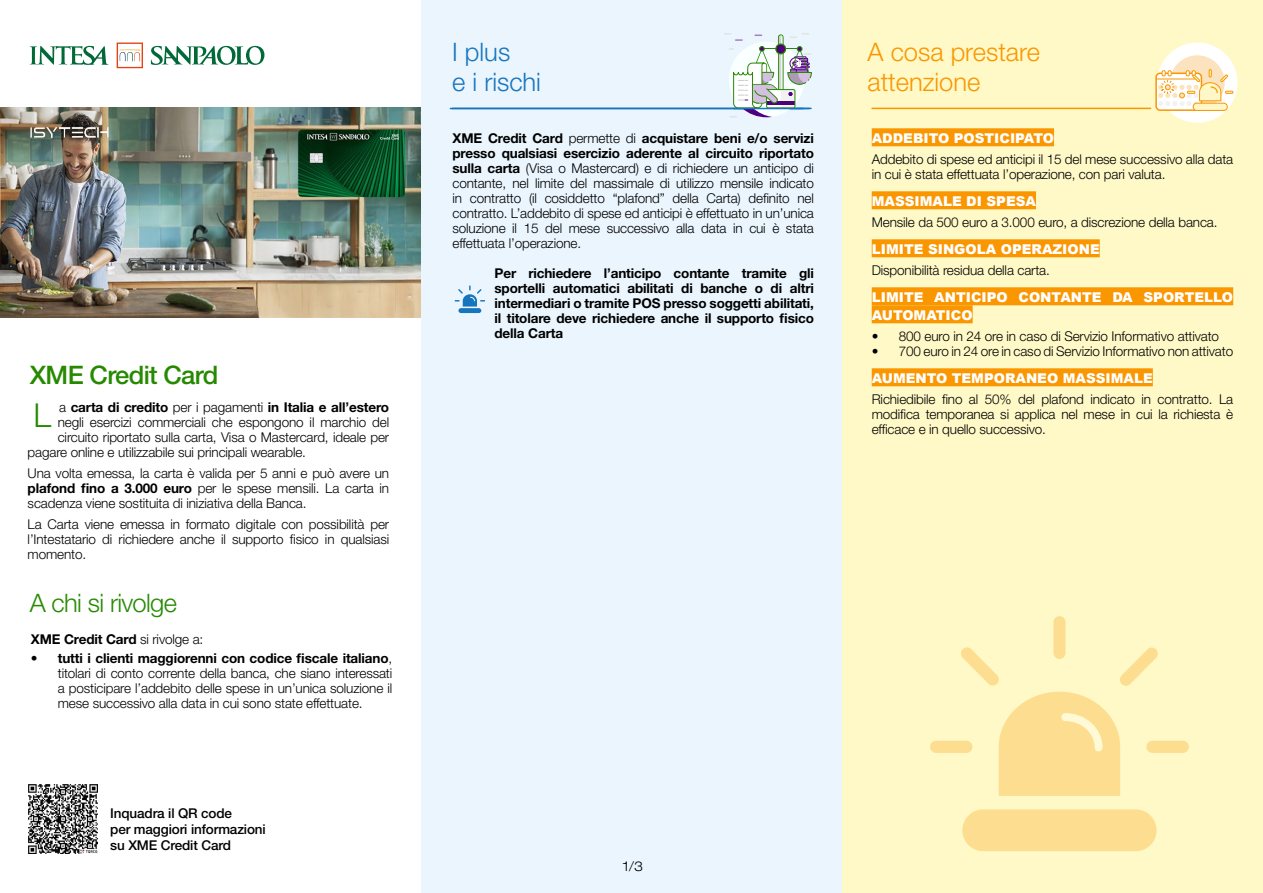
<style>
.page{position:relative;width:1263px;height:893px;background:#fff}
.page>*{position:absolute;margin:0;border:0;box-sizing:border-box;transform-origin:0 0}
.t1{font:300 33px "Helvetica Neue LT Std";color:#268a00}
.t2{font:300 25.5px "Helvetica Neue LT Std";color:#fa9600}
.t3{font:300 25.5px "Helvetica Neue LT Std";color:#1775be}
.t4{font:300 25.5px "Helvetica Neue LT Std";letter-spacing:-.025em;color:#268a00}
.t5{font:500 25.5px "Helvetica Neue LT Std";letter-spacing:-.025em;color:#268a00}
.t6{font:300 13.5px/15px "Helvetica Neue LT Std";letter-spacing:-.01em;color:#000;text-align:justify}
.t7{font:700 13.5px/15px "Helvetica Neue LT Std";letter-spacing:-.01em;color:#000;text-align:justify}
.t8{font:900 13.5px/18px "Arial";color:#fff}
.t9{font:500 13.5px "Helvetica Neue LT Std";letter-spacing:-.01em;color:#000}
.t10{font:300 expanded 13.5px "Helvetica Neue LT Std";color:#000}
.s1{font-weight:300}
.s2{font-weight:700}
</style>
<div class="page">
<div style="left:842px;top:0;width:421px;height:893px;background:#fff9c7"></div>
<div style="left:421px;top:0;width:421px;height:893px;background:#eaf5fd"></div>
<svg style="left:151px;top:46px;width:113px;height:19px"></svg>
<svg style="left:30px;top:46px;width:78px;height:19px"></svg>
<svg style="left:117px;top:43px;width:26px;height:25px"></svg>
<div style="left:872px;top:128px;width:182px;height:18px;background:#fa9600"></div>
<div style="left:872px;top:191px;width:164px;height:18px;background:#fa9600"></div>
<div style="left:872px;top:239px;width:228px;height:18px;background:#fa9600"></div>
<div style="left:872px;top:287px;width:361px;height:18px;background:#fa9600"></div>
<div style="left:872px;top:305px;width:101px;height:18px;background:#fa9600"></div>
<div style="left:872px;top:368px;width:281px;height:18px;background:#fa9600"></div>
<div style="left:458px;top:308px;width:23px;height:5px;background:#1775be;border-radius:2px"></div>
<svg style="left:455px;top:285px;width:30px;height:22px"></svg>
<div style="left:962px;top:809px;width:194px;height:42px;background:#fdde91;border-radius:21px"></div>
<svg style="left:999px;top:692px;width:121px;height:104px;background:#fde199"></svg>
<div style="left:1053px;top:616px;width:12px;height:43px;background:#fdde91;border-radius:6px"></div>
<svg style="left:1120px;top:647px;width:38px;height:39px"></svg>
<div style="left:1146px;top:741px;width:43px;height:12px;background:#fdde91;border-radius:6px"></div>
<div style="left:930px;top:741px;width:42px;height:12px;background:#fdde91;border-radius:6px"></div>
<svg style="left:961px;top:647px;width:38px;height:39px"></svg>
<hr style="left:450px;top:108px;width:289px;height:1px;background:#1775bf">
<img style="left:0;top:107px;width:421px;height:211px">
<svg style="left:724px;top:33px;width:88px;height:84px"></svg>
<hr style="left:745px;top:108px;width:58px;height:1px;background:#1775bf">
<hr style="left:872px;top:108px;width:278px;height:1px;background:#fa9600">
<div style="left:1157px;top:43px;width:80px;height:80px;background:#fff;border-radius:50%"></div>
<div style="left:1170px;top:55px;width:55px;height:55px;background:#fce3bf;border-radius:50%"></div>
<svg style="left:1155px;top:73px;width:47px;height:38px"></svg>
<hr style="left:1156px;top:79px;width:39px;height:1px;background:#fa9600">
<svg style="left:1158px;top:69px;width:76px;height:42px"></svg>
<img style="left:27px;top:123px;width:85px;height:18px">
<img style="left:28px;top:785px;width:69px;height:69px">
<p class="t5" style="left:30px;top:360px;width:190px">XME Credit Card</p>
<p class="t7" style="left:59px;top:399px;width:332px"><span class="s1">a</span> carta di credito <span class="s1">per i pagamenti</span> in Italia e all’estero</p>
<p class="t6" style="left:58px;top:414px;width:333px">negli esercizi commerciali che espongono il marchio del</p>
<p class="t6" style="left:58px;top:429px;width:333px">circuito riportato sulla carta, Visa o Mastercard, ideale per</p>
<p class="t6" style="left:28px;top:444px;width:280px">pagare online e utilizzabile sui principali wearable.</p>
<p class="t6" style="left:28px;top:465px;width:363px">Una volta emessa, la carta è valida per 5 anni e può avere un <span class="s2">plafond fino a 3.000 euro</span> per le spese mensili. La carta in scadenza viene sostituita di iniziativa della Banca.</p>
<p class="t6" style="left:28px;top:516px;width:363px">La Carta viene emessa in formato digitale con possibilità per l’Intestatario di richiedere anche il supporto fisico in qualsiasi momento.</p>
<p class="t1" style="left:34px;top:395px;width:19px">L</p>
<p class="t4" style="left:30px;top:588px;width:149px">A chi si rivolge</p>
<p class="t7" style="left:31px;top:631px;width:174px">XME Credit Card <span class="s1">si rivolge a:</span></p>
<p class="t6" style="left:58px;top:650px;width:336px;text-indent:-27px"><span class="s2">• tutti i clienti maggiorenni con codice fiscale italiano</span>, titolari di conto corrente della banca, che siano interessati a posticipare l’addebito delle spese in un’unica soluzione il mese successivo alla data in cui sono state effettuate.</p>
<p class="t9" style="left:110px;top:805px;width:123px">Inquadra il QR code</p>
<p class="t9" style="left:110px;top:821px;width:157px">per maggiori informazioni</p>
<p class="t9" style="left:110px;top:837px;width:122px">su XME Credit Card</p>
<p class="t3" style="left:452px;top:36px;width:60px">I plus</p>
<p class="t3" style="left:452px;top:66px;width:90px">e i rischi</p>
<p class="t6" style="left:452px;top:130px;width:363px"><span class="s2">XME Credit Card</span> permette di <span class="s2">acquistare beni e/o servizi presso qualsiasi esercizio aderente al circuito riportato sulla carta</span> (Visa o Mastercard) e di richiedere un anticipo di contante, nel limite del massimale di utilizzo mensile indicato in contratto (il cosiddetto “plafond” della Carta) definito nel contratto. L’addebito di spese ed anticipi è effettuato in un’unica soluzione il 15 del mese successivo alla data in cui è stata effettuata l’operazione.</p>
<p class="t7" style="left:494px;top:265px;width:321px">Per richiedere l’anticipo contante tramite gli sportelli automatici abilitati di banche o di altri intermediari o tramite POS presso soggetti abilitati, il titolare deve richiedere anche il supporto fisico della Carta</p>
<p class="t2" style="left:867px;top:36px;width:174px">A cosa prestare</p>
<p class="t2" style="left:867px;top:66px;width:114px">attenzione</p>
<p class="t8" style="left:872px;top:128px;width:184px">ADDEBITO POSTICIPATO</p>
<p class="t6" style="left:872px;top:151px;width:363px">Addebito di spese ed anticipi il 15 del mese successivo alla data in cui è stata effettuata l’operazione, con pari valuta.</p>
<p class="t8" style="left:872px;top:191px;width:166px">MASSIMALE DI SPESA</p>
<p class="t6" style="left:872px;top:214px;width:347px">Mensile da 500 euro a 3.000 euro, a discrezione della banca.</p>
<p class="t8" style="left:872px;top:239px;width:229px">LIMITE SINGOLA OPERAZIONE</p>
<p class="t6" style="left:872px;top:262px;width:180px">Disponibilità residua della carta.</p>
<p class="t8" style="left:872px;top:287px;width:363px">LIMITE ANTICIPO CONTANTE DA SPORTELLO<br>AUTOMATICO</p>
<p class="t6" style="left:872px;top:328px;width:349px">• 800 euro in 24 ore in caso di Servizio Informativo attivato</p>
<p class="t6" style="left:872px;top:343px;width:363px">• 700 euro in 24 ore in caso di Servizio Informativo non attivato</p>
<p class="t8" style="left:872px;top:368px;width:283px">AUMENTO TEMPORANEO MASSIMALE</p>
<p class="t6" style="left:872px;top:391px;width:363px">Richiedibile fino al 50% del plafond indicato in contratto. La modifica temporanea si applica nel mese in cui la richiesta è efficace e in quello successivo.</p>
<p class="t10" style="left:623px;top:859px;width:22px">1/3</p>
</div>
